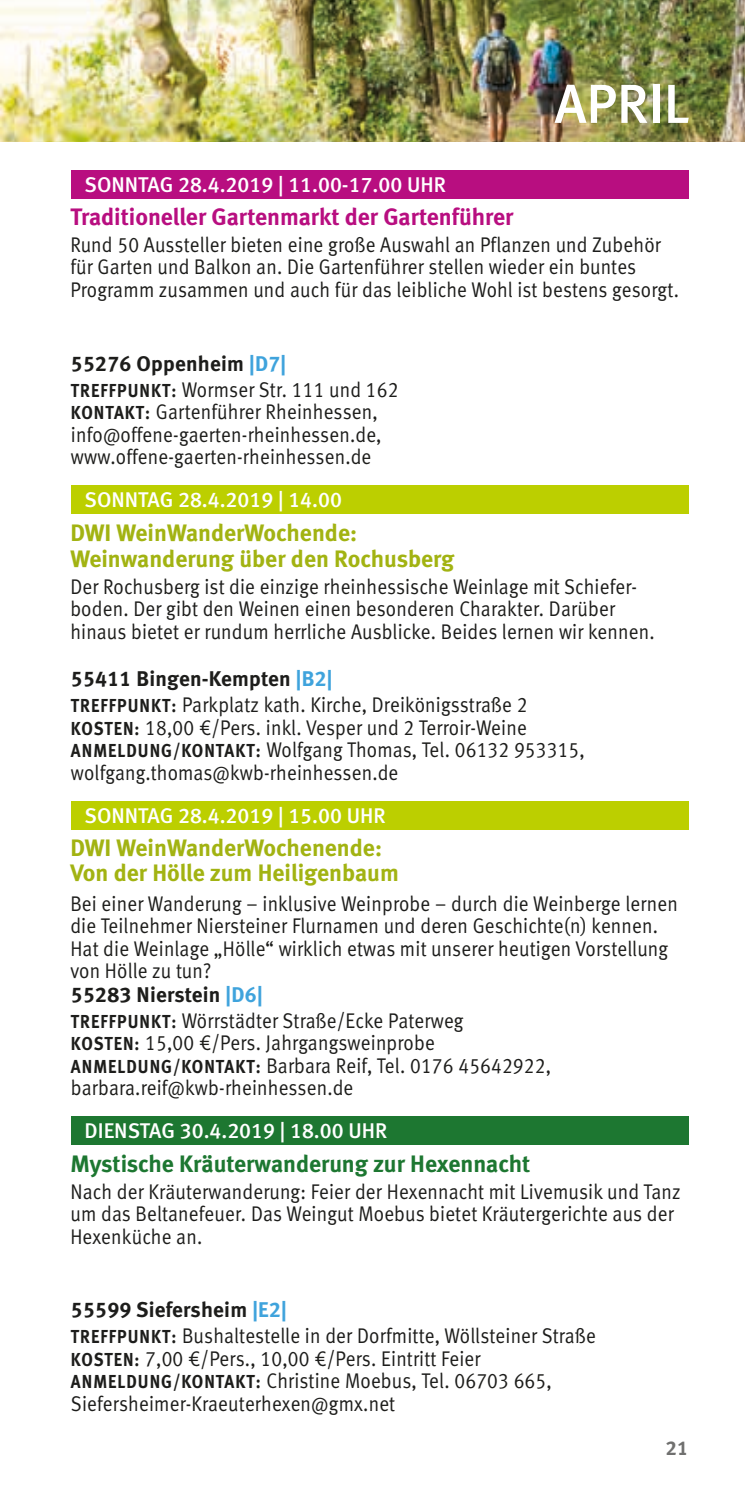
<style>
.page{position:relative;width:745px;height:1489px;background:#fff}
.page>*{position:absolute;margin:0;border:0;box-sizing:border-box;transform-origin:0 0}
.t1{font:55px "Meta Medium LF";color:#fff}
.t2{font:23.75px/26.2px "Meta Bold LF";color:#a2b312}
.t3{font:23.75px "Meta Bold LF";color:#b80e80}
.t4{font:23.75px "Meta Bold LF";color:#1d7731}
.t5{font:21.25px/22.5px "Meta Normal LF";letter-spacing:.01em;color:#1d1d1b;scale:.9 1}
.t6{font:21.25px "Meta Medium LF";color:#fff}
.t7{font:21.25px "Meta Bold LF";letter-spacing:.01em;color:#1d1d1b}
.t8{font:20px "Meta Bold LF";color:#70706f}
.s1{color:#3fa3dc}
.s2{font-family:"Meta Bold LF";font-size:18.75px}
</style>
<div class="page">
<div style="left:71px;top:485px;width:616px;height:29px;background:#bccf00"></div>
<div style="left:71px;top:170px;width:616px;height:28px;background:#b80e80"></div>
<img style="left:0;top:0;width:744px;height:142px">
<div style="left:71px;top:1116px;width:616px;height:28px;background:#1d7731"></div>
<div style="left:71px;top:801px;width:616px;height:28px;background:#bccf00"></div>
<h1 class="t1" style="left:554px;top:72px;width:136px">APRIL</h1>
<p class="t6" style="left:84px;top:172px;width:362px">SONNTAG 28.4.2019 | 11.00-17.00 UHR</p>
<p class="t3" style="left:70px;top:203px;width:444px">Traditioneller Gartenmarkt der Gartenführer</p>
<p class="t5" style="left:70px;top:233px;width:677px">Rund 50 Aussteller bieten eine große Auswahl an Pflanzen und Zubehör für Garten und Balkon an. Die Gartenführer stellen wieder ein buntes<br>Programm zusammen und auch für das leibliche Wohl ist bestens gesorgt.</p>
<p class="t7" style="left:71px;top:351px;width:216px">55276 Oppenheim <span class="s1">|D7|</span></p>
<p class="t5" style="left:71px;top:378px;width:365px"><span class="s2">TREFFPUNKT:</span> Wormser Str. 111 und 162<br><span class="s2">KONTAKT:</span> Gartenführer Rheinhessen, info@offene-gaerten-rheinhessen.de, www.offene-gaerten-rheinhessen.de</p>
<p class="t6" style="left:84px;top:487px;width:259px">SONNTAG 28.4.2019 | 14.00</p>
<p class="t2" style="left:70px;top:519px;width:385px">DWI WeinWanderWochende:<br>Weinwanderung über den Rochusberg</p>
<p class="t5" style="left:70px;top:575px;width:650px">Der Rochusberg ist die einzige rheinhessische Weinlage mit Schiefer&shy;boden. Der gibt den Weinen einen besonderen Charakter. Darüber hinaus bietet er rundum herrliche Ausblicke. Beides lernen wir kennen.</p>
<p class="t7" style="left:71px;top:666px;width:263px">55411 Bingen-Kempten <span class="s1">|B2|</span></p>
<p class="t5" style="left:71px;top:693px;width:572px"><span class="s2">TREFFPUNKT:</span> Parkplatz kath. Kirche, Dreikönigsstraße 2<br><span class="s2">KOSTEN:</span> 18,00 €/Pers. inkl. Vesper und 2 Terroir-Weine <span class="s2">ANMELDUNG/KONTAKT:</span> Wolfgang Thomas, Tel. 06132 953315, wolfgang.thomas@kwb-rheinhessen.de</p>
<p class="t6" style="left:84px;top:803px;width:302px">SONNTAG 28.4.2019 | 15.00 UHR</p>
<p class="t2" style="left:70px;top:835px;width:330px;line-height:25px">DWI WeinWanderWochenende:<br>Von der Hölle zum Heiligenbaum</p>
<p class="t5" style="left:70px;top:891px;width:676px">Bei einer Wanderung – inklusive Weinprobe – durch die Weinberge lernen die Teilnehmer Niersteiner Flurnamen und deren Geschichte(n) kennen.<br>Hat die Weinlage „Hölle“ wirklich etwas mit unserer heutigen Vorstellung von Hölle zu tun?</p>
<p class="t7" style="left:71px;top:981px;width:193px">55283 Nierstein <span class="s1">|D6|</span></p>
<p class="t5" style="left:71px;top:1009px;width:534px"><span class="s2">TREFFPUNKT:</span> Wörrstädter Straße/Ecke Paterweg<br><span class="s2">KOSTEN:</span> 15,00 €/Pers. Jahrgangsweinprobe <span class="s2">ANMELDUNG/KONTAKT:</span> Barbara Reif, Tel. 0176 45642922, barbara.reif@kwb-rheinhessen.de</p>
<p class="t6" style="left:84px;top:1118px;width:304px">DIENSTAG 30.4.2019 | 18.00 UHR</p>
<p class="t4" style="left:70px;top:1149px;width:461px">Mystische Kräuterwanderung zur Hexennacht</p>
<p class="t5" style="left:70px;top:1179px;width:679px">Nach der Kräuterwanderung: Feier der Hexennacht mit Livemusik und Tanz um das Beltanefeuer. Das Weingut Moebus bietet Kräutergerichte aus der<br>Hexenküche an.</p>
<p class="t7" style="left:71px;top:1297px;width:217px">55599 Siefersheim <span class="s1">|E2|</span></p>
<p class="t5" style="left:71px;top:1324px;width:584px"><span class="s2">TREFFPUNKT:</span> Bushaltestelle in der Dorfmitte, Wöllsteiner Straße <span class="s2">KOSTEN:</span> 7,00 €/Pers., 10,00 €/Pers. Eintritt Feier <span class="s2">ANMELDUNG/KONTAKT:</span> Christine Moebus, Tel. 06703 665, Siefersheimer-Kraeuterhexen@gmx.net</p>
<p class="t8" style="left:665px;top:1435px;width:24px">21</p>
</div>
